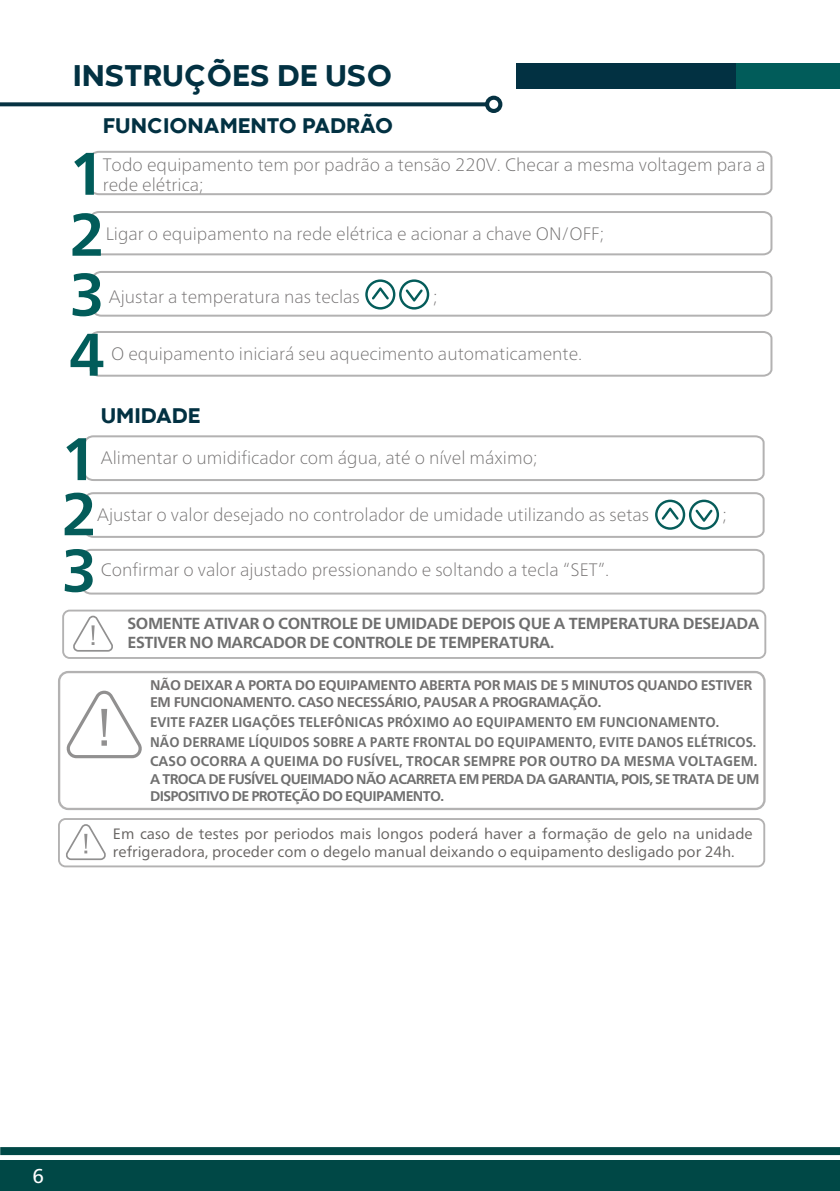
<style>
.page{position:relative;width:840px;height:1191px;background:#fff}
.page>*{position:absolute;margin:0;border:0;box-sizing:border-box;transform-origin:0 0}
.t1{font:700 60px/60px "Frutiger Neue LT";color:#015c5a;text-align:justify}
.t2{font:700 60px "Frutiger Neue LT";color:#045c5a}
.t3{font:800 31px "Codec Warm Trial";color:#023142}
.t4{font:800 22px "Codec Warm Trial";color:#023142}
.t5{font:20px "Frutiger Neue LT";color:#fff}
.t6{font:100 18px/19.6px "Frutiger Neue LT";color:#716f6f}
.t7{font:100 18px "Frutiger Neue LT";color:#726f6f}
.t8{font:100 18px "Frutiger Neue LT";color:#727070}
.t9{font:100 18px "Frutiger Neue LT";color:#726f70}
.t10{font:700 16px/19.2px "Frutiger Neue LT";letter-spacing:-.03em;color:#6f6f6f}
.t11{font:15px/18px "Frutiger Neue LT";color:#666361}
.t12{font:700 14px/19.6px "Frutiger Neue LT";color:#6f6f6f;scale:.93 1}
.t13{font:700 14px/16.8px "Frutiger Neue LT";letter-spacing:-.03em;color:#716f6f}
.t14{font:700 14px/17px "Frutiger Neue LT";letter-spacing:-.045em;color:#6f6f6f}
.t15{font:700 14px "Frutiger Neue LT";color:#6f6f6f;scale:.94 1}
</style>
<div class="page">
<div style="left:0;top:1160px;width:839px;height:31px;background:#004846"></div>
<div style="left:0;top:1147px;width:839px;height:8px;background:#004846"></div>
<svg style="left:84px;top:435px;width:681px;height:46px"></svg>
<div style="left:52px;top:437px;width:38px;height:48px;background:#fff;border-radius:50%"></div>
<svg style="left:82px;top:548px;width:683px;height:47px"></svg>
<div style="left:52px;top:549px;width:38px;height:45px;background:#fff;border-radius:50%"></div>
<svg style="left:84px;top:492px;width:681px;height:46px"></svg>
<div style="left:62px;top:609px;width:703px;height:50px;border:2px solid #b3b2b2;border-radius:7px"></div>
<svg style="left:73px;top:615px;width:40px;height:36px"></svg>
<div style="left:58px;top:671px;width:707px;height:139px;border:2px solid #b3b2b2;border-radius:9px"></div>
<svg style="left:66px;top:690px;width:76px;height:68px"></svg>
<div style="left:58px;top:818px;width:706px;height:49px;border:2px solid #b3b2b2;border-radius:7px"></div>
<svg style="left:66px;top:824px;width:40px;height:36px"></svg>
<svg style="left:0;top:102px;width:485px;height:4px;background:#1b4352"></svg>
<div style="left:485px;top:96px;width:17px;height:17px;background:#063242;border-radius:50%"></div>
<div style="left:489px;top:100px;width:9px;height:9px;background:#fff;border-radius:50%"></div>
<div style="left:516px;top:63px;width:323px;height:26px;background:#023142"></div>
<svg style="left:89px;top:211px;width:684px;height:45px"></svg>
<svg style="left:89px;top:150px;width:684px;height:46px"></svg>
<div style="left:60px;top:216px;width:38px;height:41px;background:#fff;border-radius:50%"></div>
<svg style="left:89px;top:331px;width:684px;height:46px"></svg>
<svg style="left:92px;top:271px;width:681px;height:46px"></svg>
<div style="left:736px;top:63px;width:103px;height:26px;background:#015c5a"></div>
<h2 class="t3" style="left:73px;top:56px;width:321px">INSTRUÇÕES DE USO</h2>
<p class="t4" style="left:103px;top:111px;width:291px">FUNCIONAMENTO PADRÃO</p>
<h1 class="t1" style="left:69px;top:143px;width:37px">1</h1>
<p class="t6" style="left:103px;top:155px;width:664px">Todo equipamento tem por padrão a tensão 220V. Checar a mesma voltagem para a rede elétrica;</p>
<p class="t6" style="left:106px;top:223px;width:499px">Ligar o equipamento na rede elétrica e acionar a chave ON/OFF;</p>
<h1 class="t1" style="left:69px;top:204px;width:37px">2<br>3<br>4</h1>
<p class="t9" style="left:109px;top:286px;width:252px">Ajustar a temperatura nas teclas</p>
<p class="t9" style="left:433px;top:286px;width:6px">;</p>
<p class="t8" style="left:111px;top:343px;width:472px">O equipamento iniciará seu aquecimento automaticamente.</p>
<h1 class="t2" style="left:61px;top:423px;width:37px">1</h1>
<p class="t4" style="left:101px;top:402px;width:101px">UMIDADE</p>
<p class="t6" style="left:101px;top:448px;width:438px">Alimentar o umidificador com água, até o nível máximo;</p>
<h1 class="t2" style="left:61px;top:479px;width:37px">2</h1>
<p class="t6" style="left:97px;top:504px;width:553px">Ajustar o valor desejado no controlador de umidade utilizando as setas</p>
<p class="t6" style="left:722px;top:504px;width:6px">;</p>
<h1 class="t2" style="left:61px;top:535px;width:37px">3</h1>
<p class="t7" style="left:101px;top:559px;width:510px">Confirmar o valor ajustado pressionando e soltando a tecla “SET”.</p>
<p class="t10" style="left:127px;top:614px;width:633px">SOMENTE ATIVAR O CONTROLE DE UMIDADE DEPOIS QUE A TEMPERATURA DESEJADA<br>ESTIVER NO MARCADOR DE CONTROLE DE TEMPERATURA.</p>
<p class="t13" style="left:150px;top:677px;width:603px">NÃO DEIXAR A PORTA DO EQUIPAMENTO ABERTA POR MAIS DE 5 MINUTOS QUANDO ESTIVER<br>EM FUNCIONAMENTO. CASO NECESSÁRIO, PAUSAR A PROGRAMAÇÃO.</p>
<p class="t15" style="left:150px;top:714px;width:606px">EVITE FAZER LIGAÇÕES TELEFÔNICAS PRÓXIMO AO EQUIPAMENTO EM FUNCIONAMENTO.</p>
<p class="t12" style="left:150px;top:732px;width:654px">NÃO DERRAME LÍQUIDOS SOBRE A PARTE FRONTAL DO EQUIPAMENTO, EVITE DANOS ELÉTRICOS.<br>CASO OCORRA A QUEIMA DO FUSÍVEL, TROCAR SEMPRE POR OUTRO DA MESMA VOLTAGEM.</p>
<p class="t14" style="left:150px;top:770px;width:610px">A TROCA DE FUSÍVEL QUEIMADO NÃO ACARRETA EM PERDA DA GARANTIA, POIS, SE TRATA DE UM<br>DISPOSITIVO DE PROTEÇÃO DO EQUIPAMENTO.</p>
<p class="t11" style="left:113px;top:824px;width:641px">Em caso de testes por periodos mais longos poderá haver a formação de gelo na unidade refrigeradora, proceder com o degelo manual deixando o equipamento desligado por 24h.</p>
<p class="t5" style="left:32px;top:1164px;width:13px">6</p>
</div>
